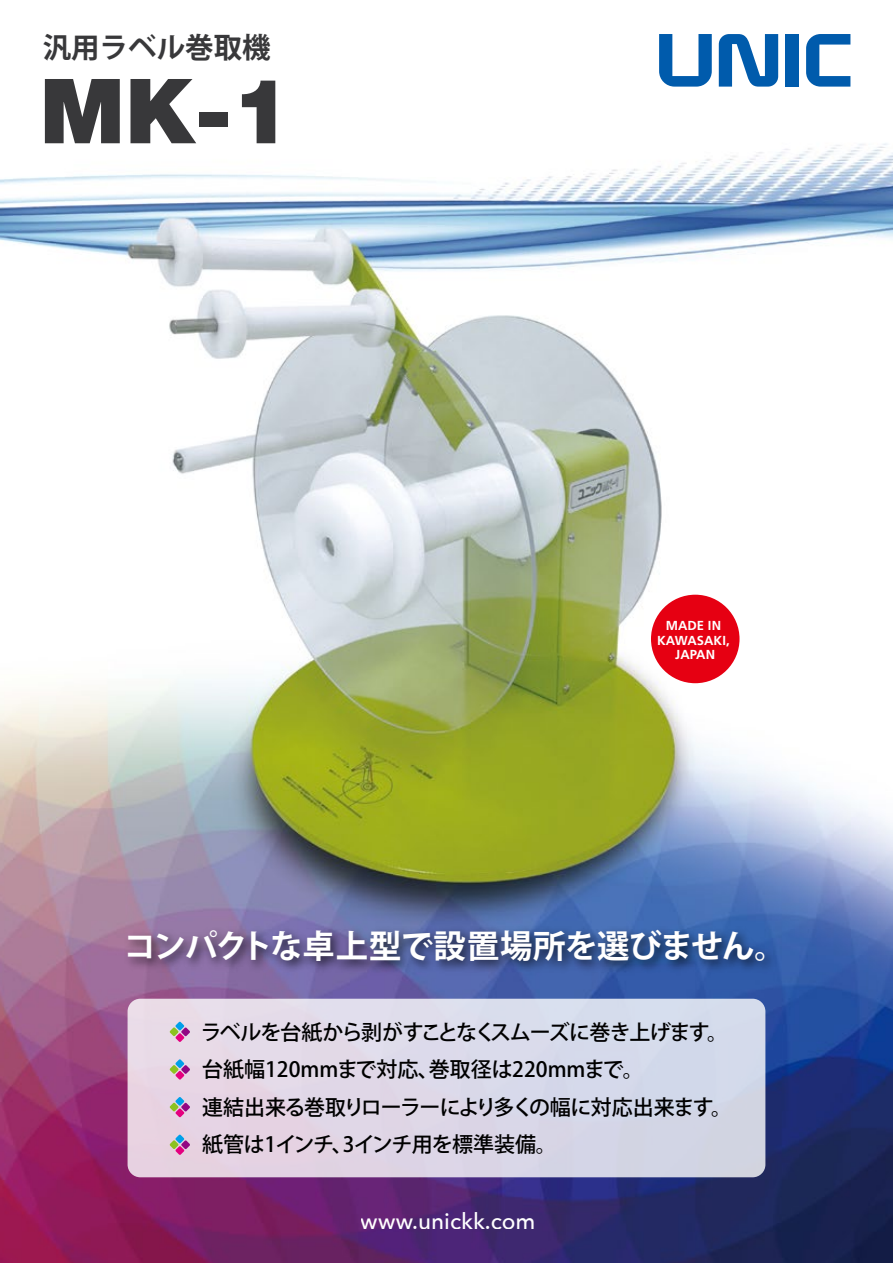
<style>
.page{position:relative;width:893px;height:1263px;background:#fff}
.page>*{position:absolute;margin:0;border:0;box-sizing:border-box;transform-origin:0 0}
.t1{font:900 90px "Helvetica Neue LT Std";color:#38383a}
.t2{font:700 32.4px "Koz Go Pro";letter-spacing:-.015em;color:#fff}
.t3{font:700 28.5px "Koz Go Pro";color:#38383a}
.t4{font:500 22.5px "Avenir Next";color:#fff}
.t5{font:500 21px/37.5px "Koz Go Pro";letter-spacing:-.035em;color:#000}
.t6{font:700 13.05px/14.7px "Frutiger LT Com";letter-spacing:.005em;color:#fff;text-align:center}
</style>
<div class="page">
<img style="left:0;top:34px;width:893px;height:1229px">
<div style="left:128px;top:999px;width:637px;height:178px;background:#dcd8e8;border-radius:13px"></div>
<svg style="left:659px;top:34px;width:53px;height:53px"></svg>
<svg style="left:719px;top:34px;width:59px;height:53px"></svg>
<div style="left:786px;top:34px;width:13px;height:53px;background:#005bac"></div>
<svg style="left:806px;top:34px;width:44px;height:53px"></svg>
<img style="left:117px;top:921px;width:673px;height:67px">
<div style="left:651px;top:595px;width:88px;height:88px;background:#e60012;border-radius:50%"></div>
<svg style="left:170px;top:1021px;width:20px;height:21px"></svg>
<svg style="left:170px;top:1059px;width:20px;height:21px"></svg>
<svg style="left:170px;top:1097px;width:20px;height:20px"></svg>
<svg style="left:170px;top:1134px;width:20px;height:21px"></svg>
<h3 class="t3" style="left:43px;top:29px;width:229px">汎用ラベル巻取機</h3>
<h1 class="t1" style="left:40px;top:57px;width:253px">MK-1</h1>
<p class="t6" style="left:657px;top:618px;width:74px">MADE IN<br>KAWASAKI,<br>JAPAN</p>
<h2 class="t2" style="left:124px;top:925px;width:665px">コンパクトな卓上型で設置場所を選びません。</h2>
<p class="t5" style="left:201px;top:1014px;width:533px">ラベルを台紙から剥がすことなくスムーズに巻き上げます。台紙幅120mmまで対応、巻取径は220mmまで。<br>連結出来る巻取りローラーにより多くの幅に対応出来ます。紙管は1インチ、3インチ用を標準装備。</p>
<p class="t4" style="left:361px;top:1201px;width:176px">www.unickk.com</p>
</div>
